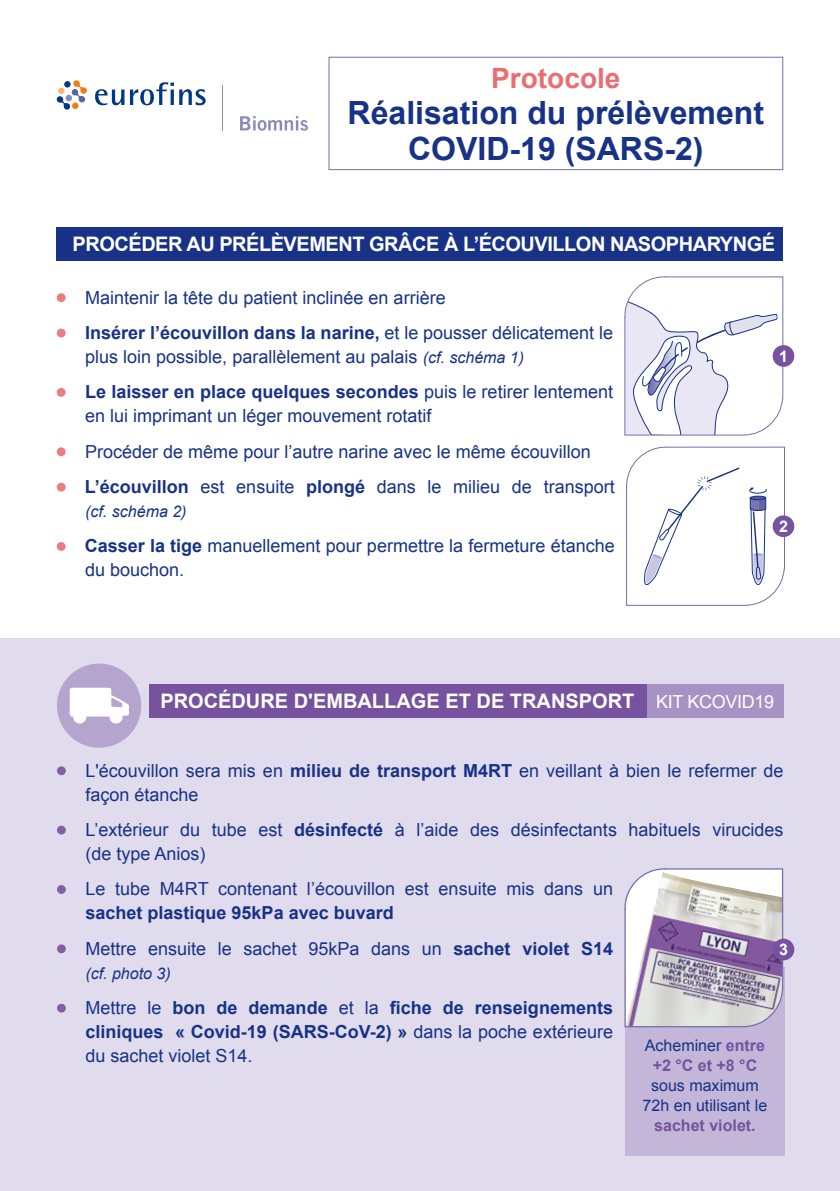
<style>
.page{position:relative;width:840px;height:1191px;background:#fff}
.page>*{position:absolute;margin:0;border:0;box-sizing:border-box;transform-origin:0 0}
.t1{font:700 32px/36px "Arial";color:#173286;text-align:center}
.t2{font:700 28px "Arial";color:#eb6d71}
.t3{font:700 20px "Arial";letter-spacing:-.025em;color:#fff}
.t4{font:700 20px "Arial";color:#fff}
.t5{font:18px/35.4px "Arial";color:#173286}
.t6{font:700 18px/24px "Arial";color:#173286}
.t7{font:700 16px/20px "Arial";color:#76529f;text-align:center}
.t8{font:16px/20px "Arial";color:#173286;text-align:center}
.t9{font:italic 16px "Arial";color:#173286}
.t10{font:700 16px "Arial";color:#fff}
.s1{font-weight:700}
.s2{font-style:italic;font-size:16px}
.s3{font-weight:400;font-size:18px}
.s4{font-weight:400}
.s5{font-weight:400;color:#173286}
</style>
<div class="page">
<svg style="left:57px;top:80px;width:30px;height:30px"></svg>
<div style="left:64px;top:81px;width:7px;height:7px;background:#003883;border-radius:50%"></div>
<svg style="left:95px;top:89px;width:29px;height:16px"></svg>
<svg style="left:130px;top:82px;width:75px;height:23px"></svg>
<svg style="left:240px;top:116px;width:68px;height:15px"></svg>
<hr style="left:222px;top:86px;width:1px;height:45px;background:#888bbb">
<div style="left:328px;top:57px;width:454px;height:113px;border:1px solid #7471ae"></div>
<div style="left:0;top:638px;width:839px;height:553px;background:#e1dced"></div>
<div style="left:149px;top:684px;width:499px;height:34px;background:#76529f"></div>
<div style="left:646px;top:684px;width:136px;height:34px;background:#a792c4"></div>
<div style="left:57px;top:663px;width:84px;height:84px;background:#b5a4ce;border-radius:50%"></div>
<svg style="left:70px;top:688px;width:59px;height:35px"></svg>
<div style="left:57px;top:766px;width:9px;height:9px;background:#8160a6;border-radius:50%"></div>
<div style="left:57px;top:825px;width:9px;height:9px;background:#8160a6;border-radius:50%"></div>
<div style="left:57px;top:885px;width:9px;height:9px;background:#8160a6;border-radius:50%"></div>
<div style="left:57px;top:944px;width:9px;height:9px;background:#8160a6;border-radius:50%"></div>
<div style="left:57px;top:1003px;width:9px;height:9px;background:#8160a6;border-radius:50%"></div>
<div style="left:624px;top:967px;width:160px;height:188px;background:#c3b6d9"></div>
<svg style="left:624px;top:868px;width:159px;height:160px;background:#c5bdcb"></svg>
<div style="left:57px;top:293px;width:9px;height:9px;background:#ec7c7d;border-radius:50%"></div>
<div style="left:57px;top:329px;width:9px;height:8px;background:#ec7c7d;border-radius:50%"></div>
<div style="left:57px;top:388px;width:9px;height:9px;background:#ec7c7d;border-radius:50%"></div>
<div style="left:57px;top:447px;width:9px;height:9px;background:#ec7c7d;border-radius:50%"></div>
<div style="left:57px;top:483px;width:9px;height:8px;background:#ec7c7d;border-radius:50%"></div>
<div style="left:57px;top:542px;width:9px;height:9px;background:#ec7c7d;border-radius:50%"></div>
<div style="left:57px;top:227px;width:725px;height:34px;background:#173286"></div>
<svg style="left:626px;top:446px;width:158px;height:160px"></svg>
<svg style="left:624px;top:276px;width:159px;height:160px"></svg>
<div style="left:772px;top:345px;width:21px;height:22px;background:#76529f;border-radius:50%"></div>
<div style="left:772px;top:515px;width:21px;height:22px;background:#76529f;border-radius:50%"></div>
<div style="left:772px;top:938px;width:21px;height:22px;background:#76529f;border-radius:50%"></div>
<h2 class="t2" style="left:491px;top:59px;width:131px">Protocole</h2>
<h1 class="t1" style="left:347px;top:95px;width:418px">Réalisation du prélèvement<br>COVID-19 (SARS-2)</h1>
<p class="t3" style="left:73px;top:231px;width:703px">PROCÉDER AU PRÉLÈVEMENT GRÂCE À L’ÉCOUVILLON NASOPHARYNGÉ</p>
<p class="t5" style="left:85px;top:280px;width:529px">Maintenir la tête du patient inclinée en arrière<br><span class="s1">Insérer l’écouvillon dans la narine,</span> et le pousser délicatement le</p>
<p class="t5" style="left:85px;top:339px;width:529px">plus loin possible, parallèlement au palais <span class="s2">(cf. schéma 1)<br></span><span class="s1">Le laisser en place quelques secondes</span> puis le retirer lentement</p>
<p class="t5" style="left:85px;top:398px;width:531px">en lui imprimant un léger mouvement rotatif<br>Procéder de même pour l’autre narine avec le même écouvillon<br><span class="s1">L’écouvillon</span> est ensuite <span class="s1">plongé</span> dans le milieu de transport</p>
<p class="t9" style="left:85px;top:501px;width:103px">(cf. schéma 2)</p>
<p class="t5" style="left:85px;top:534px;width:531px;line-height:24px"><span class="s1">Casser la tige</span> manuellement pour permettre la fermeture étanche du bouchon.</p>
<p class="t10" style="left:778px;top:345px;width:10px">1</p>
<p class="t10" style="left:778px;top:516px;width:10px">2</p>
<p class="t4" style="left:160px;top:688px;width:615px">PROCÉDURE D'EMBALLAGE ET DE TRANSPORT <span class="s3">KIT KCOVID19</span></p>
<p class="t5" style="left:85px;top:758px;width:699px;line-height:24px">L'écouvillon sera mis en <span class="s1">milieu de transport M4RT</span> en veillant à bien le refermer de façon étanche</p>
<p class="t5" style="left:85px;top:818px;width:699px;line-height:24px">L’extérieur du tube est <span class="s1">désinfecté</span> à l’aide des désinfectants habituels virucides (de type Anios)</p>
<p class="t5" style="left:85px;top:871px;width:529px">Le tube M4RT contenant l’écouvillon est ensuite mis dans un</p>
<p class="t6" style="left:85px;top:896px;width:529px;line-height:35.4px">sachet plastique 95kPa avec buvard<br><span class="s4">Mettre ensuite le sachet 95kPa dans un</span> sachet violet S14</p>
<p class="t9" style="left:85px;top:962px;width:87px">(cf. photo 3)</p>
<p class="t6" style="left:85px;top:996px;width:529px;text-align:justify"><span class="s4">Mettre le</span> bon de demande <span class="s4">et la</span> fiche de renseignements cliniques « Covid-19 (SARS-CoV-2) » <span class="s4">dans la poche extérieure du sachet violet S14.</span></p>
<p class="t10" style="left:778px;top:939px;width:10px">3</p>
<p class="t7" style="left:644px;top:1035px;width:122px"><span class="s5">Acheminer</span> entre +2 °C et +8 °C</p>
<p class="t8" style="left:642px;top:1075px;width:126px">sous maximum<br>72h en utilisant le</p>
<p class="t7" style="left:653px;top:1115px;width:103px">sachet violet.</p>
</div>
